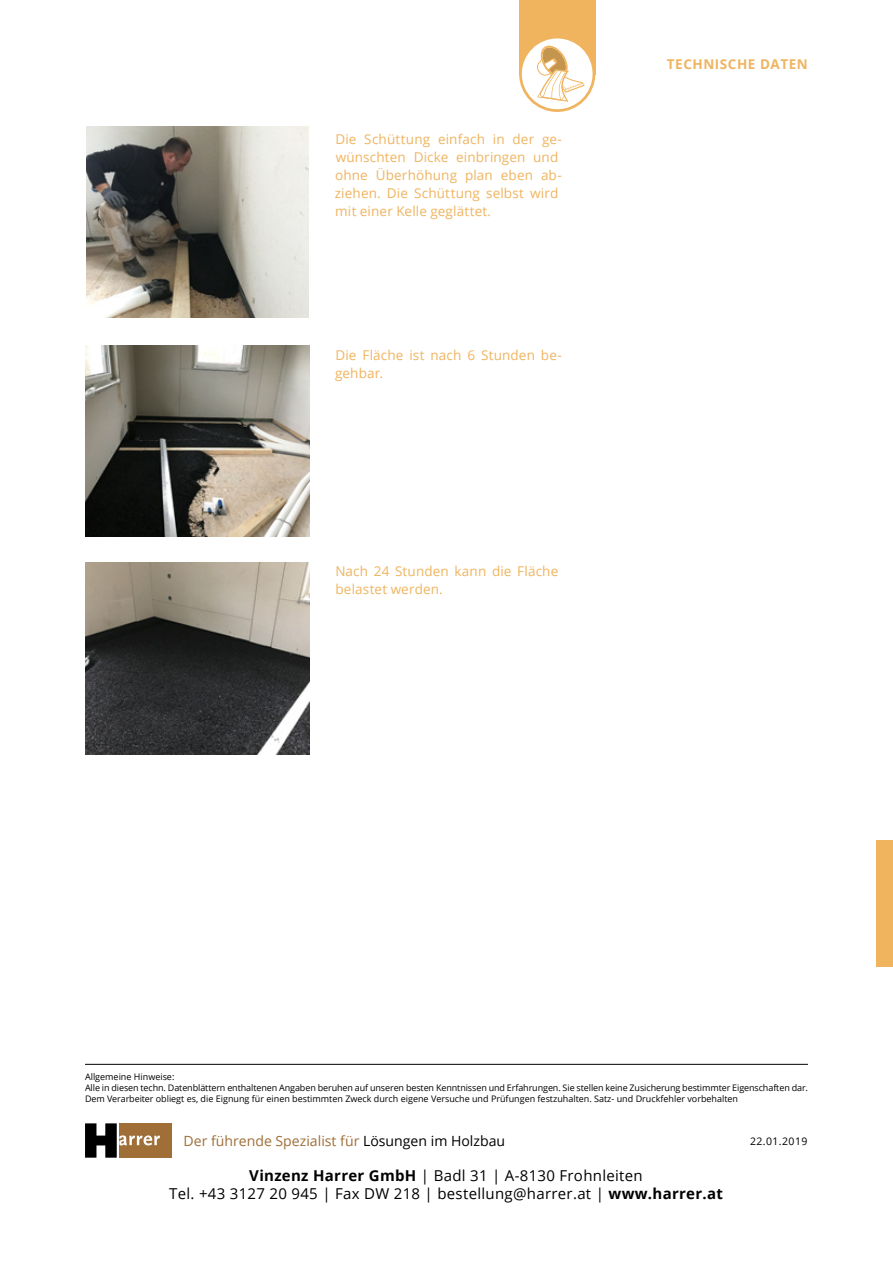
<style>
.page{position:relative;width:893px;height:1263px;background:#fff}
.page>*{position:absolute;margin:0;border:0;box-sizing:border-box;transform-origin:0 0}
.t1{font:15px/18px "Open Sans";letter-spacing:.02em;color:#000;text-align:center}
.t2{font:14.1px "Open Sans";color:#a06e37}
.t3{font:13.5px/18px "Open Sans";letter-spacing:.01em;color:#f0b45f}
.t4{font:700 13.5px "Open Sans";letter-spacing:.04em;color:#f0b45f}
.t5{font:10.5px "Open Sans";letter-spacing:.04em;color:#000}
.t6{font:9px/10.8px "Open Sans";letter-spacing:-.01em;color:#000}
.s1{color:#000}
.s2{font-weight:700}
</style>
<div class="page">
<hr style="left:85px;top:1064px;width:723px;height:1px;background:#000">
<div style="left:119px;top:1123px;width:53px;height:35px;background:#a06e37"></div>
<svg style="left:85px;top:1123px;width:75px;height:35px"></svg>
<div style="left:519px;top:0;width:76px;height:75px;background:#f0b45f"></div>
<svg style="left:519px;top:36px;width:76px;height:76px"></svg>
<svg style="left:537px;top:44px;width:48px;height:58px"></svg>
<div style="left:876px;top:840px;width:17px;height:127px;background:#f0b45f"></div>
<img style="left:85px;top:563px;width:224px;height:191px">
<img style="left:86px;top:127px;width:223px;height:191px">
<img style="left:85px;top:345px;width:224px;height:192px">
<h3 class="t3" style="left:335px;top:130px;width:228px">Die Schüttung einfach in der ge&shy;wünschten Dicke einbringen und ohne Überhöhung plan eben ab&shy;ziehen. Die Schüttung selbst wird mit einer Kelle geglättet.</h3>
<h3 class="t3" style="left:335px;top:346px;width:228px">Die Fläche ist nach 6 Stunden be&shy;gehbar.</h3>
<h3 class="t3" style="left:335px;top:562px;width:224px">Nach 24 Stunden kann die Fläche belastet werden.</h3>
<h3 class="t4" style="left:667px;top:55px;width:142px">TECHNISCHE DATEN</h3>
<p class="t6" style="left:85px;top:1071px;width:724px">Allgemeine Hinweise:<br>Alle in diesen techn. Datenblättern enthaltenen Angaben beruhen auf unseren besten Kenntnissen und Erfahrungen. Sie stellen keine Zusicherung bestimmter Eigenschaften dar.<br>Dem Verarbeiter obliegt es, die Eignung für einen bestimmten Zweck durch eigene Versuche und Prüfungen festzuhalten. Satz- und Druckfehler vorbehalten</p>
<h2 class="t2" style="left:184px;top:1131px;width:323px">Der führende Spezialist für <span class="s1">Lösungen im Holzbau</span></h2>
<h1 class="t1" style="left:169px;top:1166px;width:555px"><span class="s2">Vinzenz Harrer GmbH</span> | Badl 31 | A-8130 Frohnleiten<br>Tel. +43 3127 20 945 | Fax DW 218 | bestellung@harrer.at | <span class="s2">www.harrer.at</span></h1>
<p class="t5" style="left:750px;top:1134px;width:59px">22.01.2019</p>
</div>
